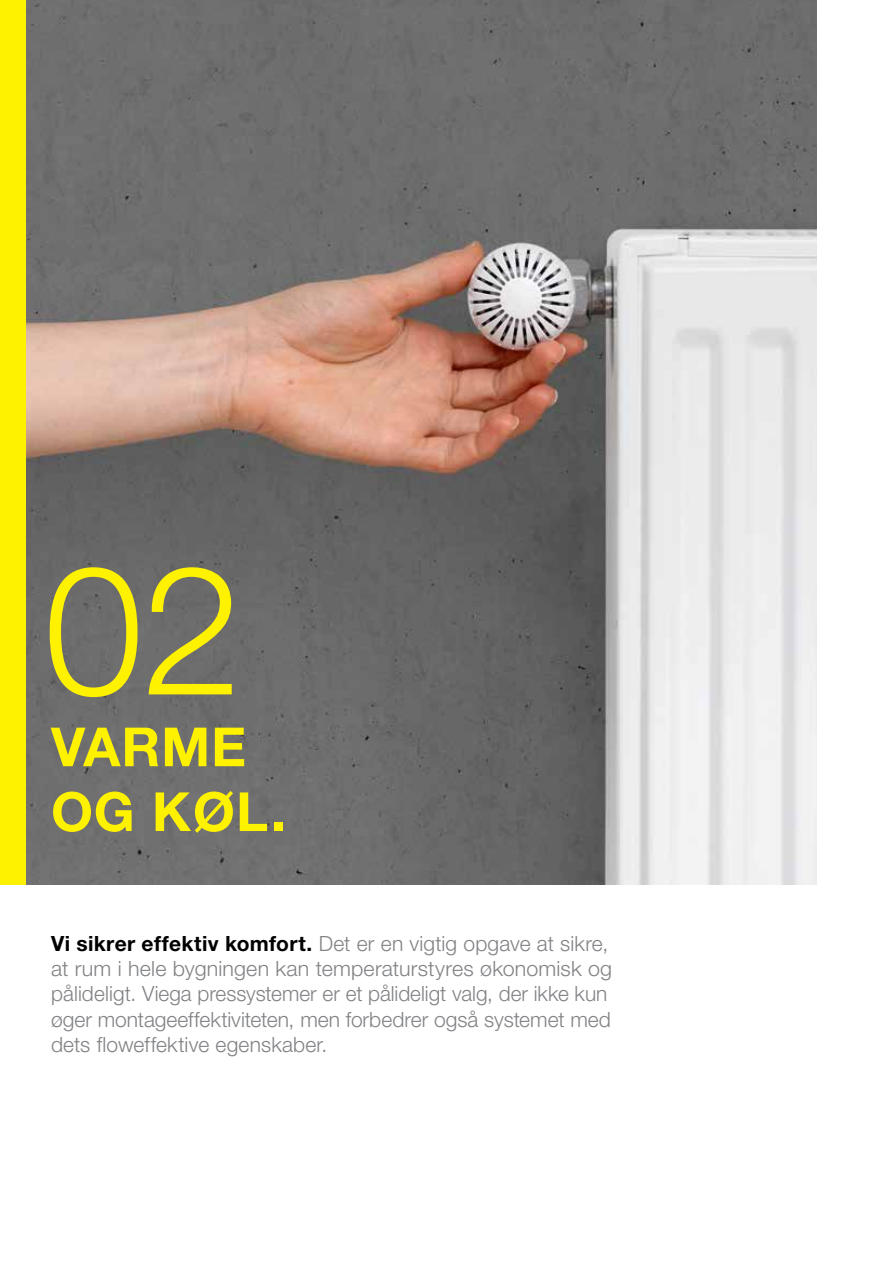
<style>
.page{position:relative;width:893px;height:1263px;background:#fff}
.page>*{position:absolute;margin:0;border:0;box-sizing:border-box;transform-origin:0 0}
.t1{font:180px "M Ying Hei PR Cfor Viega W3";color:#fff200}
.t2{font:54px/64.8px "M Ying Hei PR Cfor Viega W7";letter-spacing:.02em;color:#fff200}
.t3{font:21px/25.2px "M Ying Hei PR Cfor Viega W3";letter-spacing:.005em;color:#808285}
.s1{font-family:"M Ying Hei PR Cfor Viega W7";color:#000}
</style>
<div class="page">
<img style="left:26px;top:0;width:790px;height:884px">
<div style="left:0;top:0;width:26px;height:884px;background:#fff200"></div>
<h1 class="t1" style="left:44px;top:520px;width:200px">02</h1>
<h2 class="t2" style="left:51px;top:714px;width:236px">VARME<br>OG KØL.</h2>
<p class="t3" style="left:51px;top:931px;width:563px"><span class="s1">Vi sikrer effektiv komfort.</span> Det er en vigtig opgave at sikre, at rum i hele bygningen kan temperaturstyres økonomisk og pålideligt. Viega pressystemer er et pålideligt valg, der ikke kun øger montageeffektiviteten, men forbedrer også systemet med dets floweffektive egenskaber.</p>
</div>
